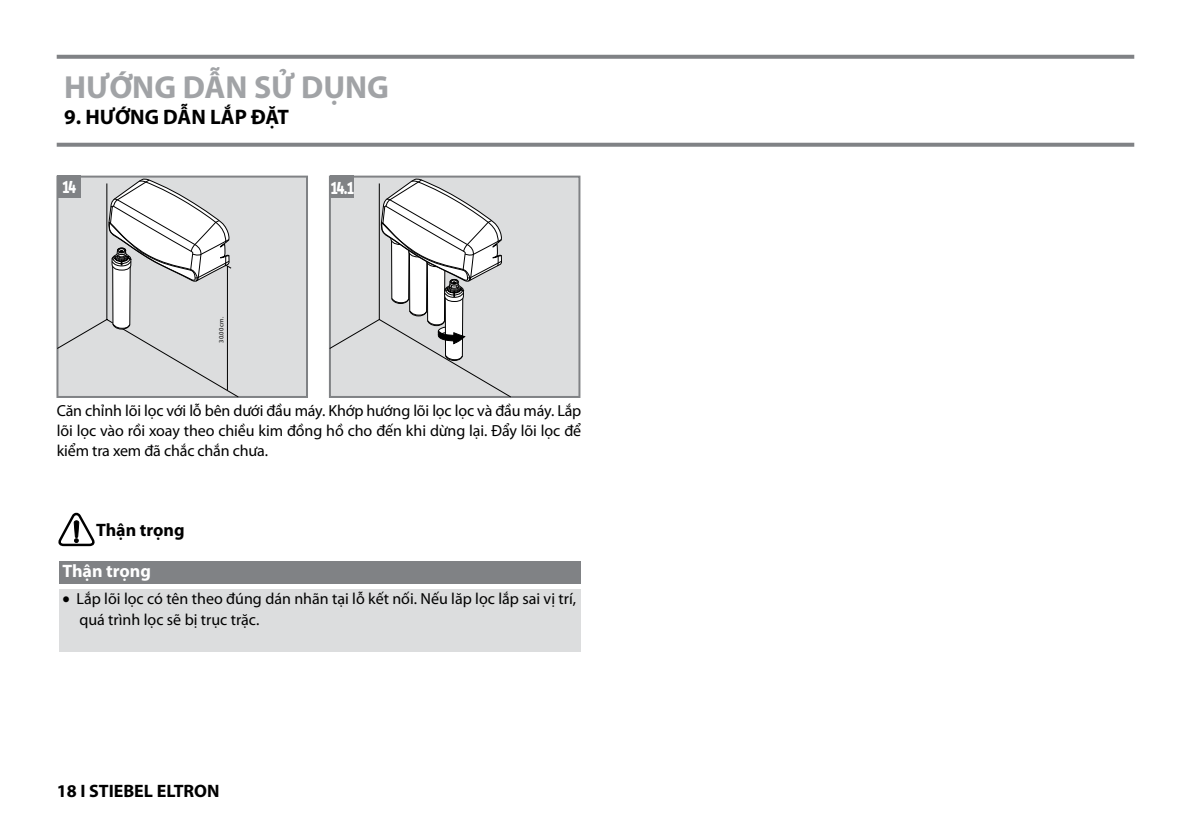
<style>
.page{position:relative;width:1191px;height:840px;background:#fff}
.page>*{position:absolute;margin:0;border:0;box-sizing:border-box;transform-origin:0 0}
.t1{font:700 32px "Myriad Pro";color:#a1a3a6}
.t2{font:700 21px "Myriad Pro";color:#000}
.t3{font:700 20px "STE Info Text";color:#fff;scale:.86 1}
.t4{font:700 18px "Myriad Pro";color:#000}
.t5{font:700 18px "Myriad Pro";color:#fff}
.t6{font:16px/20px "Myriad Pro";color:#000;text-align:justify}
.t7{font:6.4px "Myriad";color:#000}
</style>
<div class="page">
<svg style="left:57px;top:55px;width:1077px;height:4px;background:#87898c"></svg>
<svg style="left:57px;top:143px;width:1077px;height:4px;background:#888a8d"></svg>
<div style="left:57px;top:176px;width:250px;height:221px;background:#dcddde"></div>
<div style="left:56px;top:175px;width:252px;height:223px;border:2px solid #808285"></div>
<svg style="left:57px;top:177px;width:182px;height:220px"></svg>
<div style="left:330px;top:176px;width:249px;height:221px;background:#dcddde"></div>
<div style="left:329px;top:175px;width:251px;height:223px;border:2px solid #808285"></div>
<svg style="left:329px;top:177px;width:182px;height:220px"></svg>
<div style="left:58px;top:175px;width:23px;height:23px;background:#808285"></div>
<div style="left:331px;top:175px;width:23px;height:23px;background:#808285"></div>
<svg style="left:58px;top:512px;width:37px;height:34px"></svg>
<div style="left:60px;top:560px;width:521px;height:23px;background:#808285"></div>
<div style="left:60px;top:589px;width:521px;height:62px;background:#dcddde"></div>
<h1 class="t1" style="left:64px;top:66px;width:326px">HƯỚNG DẪN SỬ DỤNG</h1>
<h2 class="t2" style="left:64px;top:103px;width:227px">9. HƯỚNG DẪN LẮP ĐẶT</h2>
<p class="t3" style="left:62px;top:174px;width:18px">14</p>
<p class="t3" style="left:330px;top:175px;width:29px">14.1</p>
<p class="t7" style="left:218px;top:342px;width:27px;rotate:-90deg">30.00 cm.</p>
<p class="t6" style="left:57px;top:400px;width:526px">Căn chỉnh lõi lọc với lỗ bên dưới đầu máy. Khớp hướng lõi lọc lọc và đầu máy. Lắp lõi lọc vào rồi xoay theo chiều kim đồng hồ cho đến khi dừng lại. Đẩy lõi lọc để kiểm tra xem đã chắc chắn chưa.</p>
<p class="t4" style="left:96px;top:518px;width:90px">Thận trọng</p>
<p class="t5" style="left:62px;top:559px;width:90px">Thận trọng</p>
<p class="t6" style="left:79px;top:588px;width:498px;text-indent:-17px">• Lắp lõi lọc có tên theo đúng dán nhãn tại lỗ kết nối. Nếu lăp lọc lắp sai vị trí, quá trình lọc sẽ bị trục trặc.</p>
<p class="t4" style="left:57px;top:778px;width:164px">18 I STIEBEL ELTRON</p>
</div>
